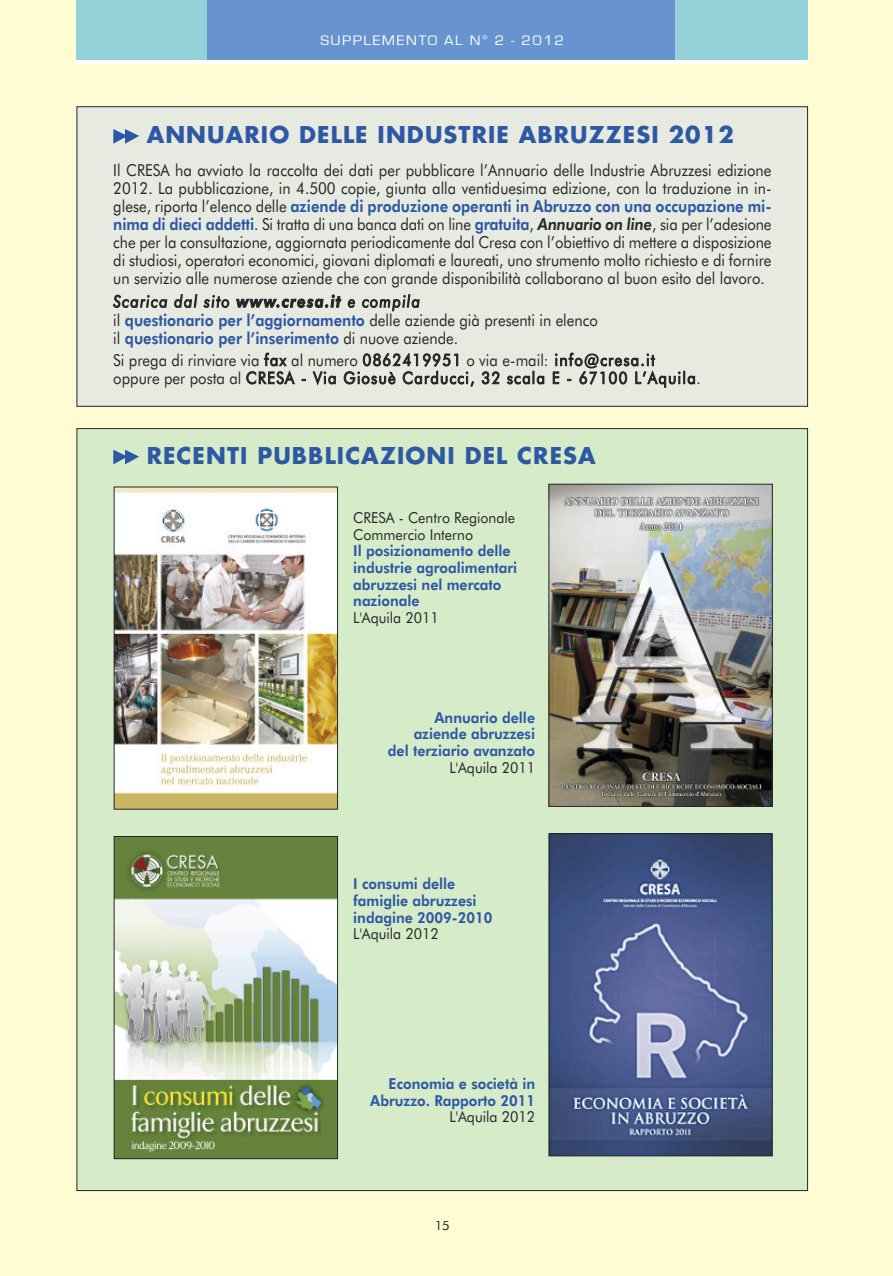
<style>
.page{position:relative;width:893px;height:1276px;background:#fffcd4}
.page>*{position:absolute;margin:0;border:0;box-sizing:border-box;transform-origin:0 0}
.t1{font:700 22.5px "Futura";letter-spacing:.05em;color:#2e57a4}
.t2{font:16.5px/18px "Futura BT";color:#272627;text-align:justify;scale:.9 1}
.t3{font:800 16.5px/18.1px "Futura BT";color:#2e57a4;scale:.9 1}
.t4{font:16.5px/17.7px "Futura BT";letter-spacing:.065em;color:#272627;scale:.9 1}
.t5{font:800 15.15px/16.6px "Futura BT";color:#2e57a4;scale:.94 1}
.t6{font:15.15px/16.6px "Futura BT";color:#272627;scale:.94 1}
.t7{font:14.25px "Eurostile";letter-spacing:.1em;color:#fff;scale:1.09 1}
.t8{font:12.75px "Futura BT";color:#272627}
.s1{font-weight:800;color:#2e57a4}
.s2{font-weight:800;font-style:italic}
.s3{font-weight:400;font-style:italic;color:#272627}
.s4{font-style:italic;color:#272627}
.s5{font-weight:400;color:#272627}
</style>
<div class="page">
<div style="left:77px;top:429px;width:730px;height:761px;background:#d6ecc8"></div>
<div style="left:77px;top:107px;width:730px;height:299px;background:#e6eae1"></div>
<div style="left:77px;top:0;width:731px;height:64px;background:#fff"></div>
<div style="left:77px;top:0;width:731px;height:60px;background:#95d1d9"></div>
<div style="left:208px;top:0;width:467px;height:60px;background:#6794ce"></div>
<img style="left:551px;top:486px;width:220px;height:319px">
<div style="left:549px;top:484px;width:224px;height:323px;border:1px solid #272627"></div>
<img style="left:116px;top:488px;width:220px;height:319px">
<div style="left:114px;top:486px;width:224px;height:323px;border:1px solid #272627"></div>
<img style="left:551px;top:835px;width:220px;height:319px">
<div style="left:549px;top:833px;width:224px;height:323px;border:1px solid #272627"></div>
<img style="left:116px;top:838px;width:220px;height:319px">
<div style="left:114px;top:836px;width:224px;height:323px;border:1px solid #272627"></div>
<svg style="left:113px;top:450px;width:26px;height:14px"></svg>
<svg style="left:113px;top:129px;width:26px;height:15px"></svg>
<p class="t7" style="left:320px;top:33px;width:225px">SUPPLEMENTO AL N° 2 - 2012</p>
<h1 class="t1" style="left:147px;top:125px;width:589px">ANNUARIO DELLE INDUSTRIE ABRUZZESI 2012</h1>
<p class="t2" style="left:113px;top:162px;width:733px">Il CRESA ha avviato la raccolta dei dati per pubblicare l’Annuario delle Industrie Abruzzesi edizione 2012. La pubblicazione, in 4.500 copie, giunta alla ventiduesima edizione, con la traduzione in in&shy;glese, riporta l’elenco delle <span class="s1">aziende di produzione operanti in Abruzzo con una occupazione mi&shy;nima di dieci addetti</span>. Si tratta di una banca dati on line <span class="s1">gratuita</span>, <span class="s2">Annuario on line</span>, sia per l’adesione che per la consultazione, aggiornata periodicamente dal Cresa con l’obiettivo di mettere a disposizione di studiosi, operatori economici, giovani diplomati e laureati, uno strumento molto richiesto e di fornire un servizio alle numerose aziende che con grande disponibilità collaborano al buon esito del lavoro.</p>
<p class="t3" style="left:113px;top:294px;width:540px"><span class="s3">Scarica dal sito</span> <span class="s4">www.cresa.it</span> <span class="s3">e compila<br></span><span class="s5">il</span> questionario per l’aggiornamento <span class="s5">delle aziende già presenti in elenco il</span> questionario per l’inserimento <span class="s5">di nuove aziende.</span></p>
<p class="t4" style="left:113px;top:353px;width:654px">Si prega di rinviare via fax al numero 0862419951 o via e-mail: info@cresa.it oppure per posta al CRESA - Via Giosuè Carducci, 32 scala E - 67100 L’Aquila.</p>
<h1 class="t1" style="left:147px;top:445px;width:451px">RECENTI PUBBLICAZIONI DEL CRESA</h1>
<p class="t6" style="left:353px;top:511px;width:174px">CRESA - Centro Regionale<br>Commercio Interno</p>
<p class="t5" style="left:353px;top:544px;width:176px">Il posizionamento delle industrie agroalimentari abruzzesi nel mercato nazionale</p>
<p class="t6" style="left:353px;top:610px;width:93px">L'Aquila 2011</p>
<p class="t5" style="left:388px;top:710px;width:158px;text-align:right">Annuario delle aziende abruzzesi<br>del terziario avanzato</p>
<p class="t6" style="left:449px;top:760px;width:93px">L'Aquila 2011</p>
<p class="t5" style="left:353px;top:877px;width:150px">I consumi delle famiglie abruzzesi indagine 2009-2010</p>
<p class="t6" style="left:353px;top:926px;width:93px">L'Aquila 2012</p>
<p class="t5" style="left:370px;top:1076px;width:177px;text-align:right">Economia e società in<br>Abruzzo. Rapporto 2011</p>
<p class="t6" style="left:449px;top:1109px;width:93px">L'Aquila 2012</p>
<p class="t8" style="left:435px;top:1220px;width:17px">15</p>
</div>
